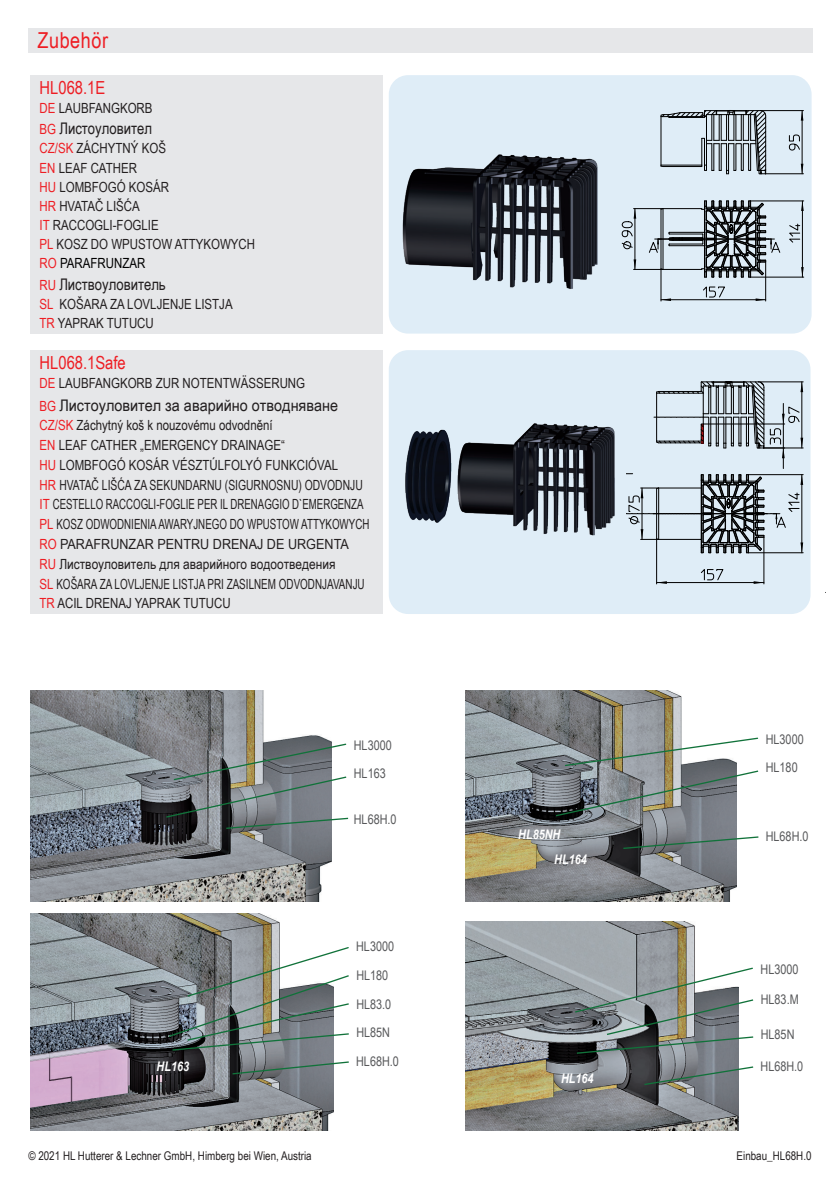
<style>
.page{position:relative;width:840px;height:1191px;background:#fff}
.page>*{position:absolute;margin:0;border:0;box-sizing:border-box;transform-origin:0 0}
._1_Bezeichnung{font:22px "Arial Narrow";letter-spacing:.025em;color:#ee1d23}
._1_Bezeichnung-2{font:18px "Arial Narrow";color:#ee1d23}
._1_Bezeichnung-3{font:16px "Arial Narrow";color:#231f20;scale:1.1 1}
._1_Bezeichnung-4{font:16px "Arial Narrow";color:#231f20}
._1_Bezeichnung-5{font:14px "Arial Narrow";color:#231f20}
._1_Bezeichnung-6{font:14px "Arial Narrow";color:#231f20;scale:.84 1}
._1_Bezeichnung-7{font:14px "Arial Narrow";color:#231f20;scale:.86 1}
._1_Bezeichnung-8{font:14px "Arial Narrow";color:#231f20;scale:.85 1}
._1_Bezeichnung-9{font:14px "Arial Narrow";color:#231f20;scale:.9 1}
._1_Bezeichnung-10{font:14px "Arial Narrow";color:#231f20;scale:1.04 1}
._1_Bezeichnung-11{font:14px "Arial Narrow";color:#231f20;scale:1.1 1}
._1_Bezeichnung-12{font:14px "Arial Narrow";color:#000}
.Einbaubeisp_Beschrei{font:13.2px "Arial Narrow";color:#57585a}
.Einbaubeisp_Beschrei-2{font:italic 700 13.2px "Arial Narrow";color:#fff}
.t1{font:12px "Arial Narrow";color:#231f20}
.s1{color:#ee1d23}
.s2{font-size:14px;color:#ee1d23}
</style>
<div class="page">
<img style="left:30px;top:690px;width:301px;height:211px">
<svg style="left:165px;top:742px;width:184px;height:87px;background:#7f8687"></svg>
<img style="left:465px;top:690px;width:270px;height:211px">
<svg style="left:621px;top:835px;width:138px;height:14px;background:#758080"></svg>
<svg style="left:554px;top:737px;width:205px;height:80px"></svg>
<img style="left:30px;top:913px;width:303px;height:217px">
<svg style="left:231px;top:1060px;width:118px;height:15px;background:#768182"></svg>
<svg style="left:167px;top:946px;width:182px;height:105px"></svg>
<img style="left:465px;top:921px;width:272px;height:209px">
<svg style="left:642px;top:1065px;width:112px;height:21px;background:#7a8283"></svg>
<svg style="left:573px;top:966px;width:181px;height:88px;background:#909797"></svg>
<div style="left:388px;top:75px;width:423px;height:258px;background:#dfedf7;border-radius:19px"></div>
<hr style="left:801px;top:111px;width:1px;height:63px;background:#000">
<hr style="left:764px;top:173px;width:39px;height:1px;background:#000">
<hr style="left:759px;top:110px;width:44px;height:1px;background:#000">
<svg style="left:800px;top:111px;width:3px;height:10px"></svg>
<svg style="left:800px;top:164px;width:3px;height:10px"></svg>
<svg style="left:788px;top:135px;width:11px;height:15px"></svg>
<svg style="left:660px;top:110px;width:105px;height:64px"></svg>
<hr style="left:801px;top:201px;width:1px;height:76px;background:#000">
<hr style="left:749px;top:201px;width:54px;height:1px;background:#000">
<hr style="left:749px;top:277px;width:54px;height:1px;background:#000">
<svg style="left:800px;top:267px;width:3px;height:10px"></svg>
<svg style="left:800px;top:201px;width:3px;height:10px"></svg>
<svg style="left:789px;top:224px;width:10px;height:18px"></svg>
<hr style="left:660px;top:299px;width:105px;height:1px;background:#000">
<hr style="left:764px;top:262px;width:1px;height:39px;background:#000">
<hr style="left:660px;top:269px;width:1px;height:32px;background:#000">
<svg style="left:660px;top:298px;width:10px;height:3px"></svg>
<svg style="left:755px;top:298px;width:10px;height:3px"></svg>
<svg style="left:703px;top:286px;width:21px;height:11px"></svg>
<svg style="left:621px;top:201px;width:158px;height:77px"></svg>
<img style="left:382px;top:143px;width:216px;height:154px">
<div style="left:30px;top:75px;width:352px;height:258px;background:#e6e7e9"></div>
<div style="left:388px;top:350px;width:422px;height:264px;background:#dfedf7;border-radius:19px"></div>
<img style="left:405px;top:423px;width:210px;height:113px">
<div style="left:30px;top:350px;width:352px;height:264px;background:#e6e7e9"></div>
<div style="left:28px;top:28px;width:784px;height:25px;background:#e6e7e9"></div>
<hr style="left:782px;top:403px;width:1px;height:65px;background:#000">
<svg style="left:653px;top:381px;width:149px;height:77px"></svg>
<hr style="left:656px;top:582px;width:107px;height:1px;background:#000">
<hr style="left:656px;top:539px;width:1px;height:45px;background:#000">
<hr style="left:763px;top:537px;width:1px;height:47px;background:#000">
<svg style="left:656px;top:581px;width:10px;height:3px"></svg>
<svg style="left:753px;top:581px;width:10px;height:3px"></svg>
<svg style="left:700px;top:569px;width:22px;height:11px"></svg>
<svg style="left:626px;top:473px;width:176px;height:80px"></svg>
<p class="_1_Bezeichnung" style="left:37px;top:24px;width:72px">Zubehör</p>
<p class="_1_Bezeichnung-2" style="left:40px;top:74px;width:67px">HL068.1E</p>
<p class="_1_Bezeichnung-5" style="left:40px;top:98px;width:114px"><span class="s1">DE</span> LAUBFANGKORB</p>
<p class="_1_Bezeichnung-4" style="left:40px;top:117px;width:114px"><span class="s2">BG</span> Листоуловител</p>
<p class="_1_Bezeichnung-5" style="left:40px;top:138px;width:128px"><span class="s1">CZ/SK</span> ZÁCHYTNÝ KOŠ</p>
<p class="_1_Bezeichnung-5" style="left:40px;top:157px;width:99px"><span class="s1">EN</span> LEAF CATHER</p>
<p class="_1_Bezeichnung-5" style="left:40px;top:176px;width:131px"><span class="s1">HU</span> LOMBFOGÓ KOSÁR</p>
<p class="_1_Bezeichnung-5" style="left:40px;top:196px;width:102px"><span class="s1">HR</span> HVATAČ LIŠĆA</p>
<p class="_1_Bezeichnung-5" style="left:40px;top:215px;width:121px"><span class="s1">IT</span> RACCOGLI-FOGLIE</p>
<p class="_1_Bezeichnung-5" style="left:40px;top:234px;width:217px"><span class="s1">PL</span> KOSZ DO WPUSTOW ATTYKOWYCH</p>
<p class="_1_Bezeichnung-12" style="left:40px;top:253px;width:107px"><span class="s1">RO</span> PARAFRUNZAR</p>
<p class="_1_Bezeichnung-4" style="left:40px;top:272px;width:128px"><span class="s2">RU</span> Листвоуловитель</p>
<p class="_1_Bezeichnung-5" style="left:40px;top:293px;width:194px"><span class="s1">SL</span> KOŠARA ZA LOVLJENJE LISTJA</p>
<p class="_1_Bezeichnung-5" style="left:40px;top:313px;width:116px"><span class="s1">TR</span> YAPRAK TUTUCU</p>
<p class="_1_Bezeichnung-2" style="left:40px;top:349px;width:88px">HL068.1Safe</p>
<p class="_1_Bezeichnung-5" style="left:40px;top:373px;width:267px"><span class="s1">DE</span> LAUBFANGKORB ZUR NOTENTWÄSSERUNG</p>
<p class="_1_Bezeichnung-3" style="left:40px;top:393px;width:273px"><span class="s2">BG</span> Листоуловител за аварийно отводняване</p>
<p class="_1_Bezeichnung-5" style="left:40px;top:415px;width:234px"><span class="s1">CZ/SK</span> Záchytný koš k nouzovému odvodnění</p>
<p class="_1_Bezeichnung-5" style="left:40px;top:435px;width:247px"><span class="s1">EN</span> LEAF CATHER „EMERGENCY DRAINAGE“</p>
<p class="_1_Bezeichnung-5" style="left:40px;top:455px;width:300px"><span class="s1">HU</span> LOMBFOGÓ KOSÁR VÉSZTÚLFOLYÓ FUNKCIÓVAL</p>
<p class="_1_Bezeichnung-9" style="left:40px;top:474px;width:360px"><span class="s1">HR</span> HVATAČ LIŠĆA ZA SEKUNDARNU (SIGURNOSNU) ODVODNJU</p>
<p class="_1_Bezeichnung-6" style="left:40px;top:494px;width:387px"><span class="s1">IT</span> CESTELLO RACCOGLI-FOGLIE PER IL DRENAGGIO D`EMERGENZA</p>
<p class="_1_Bezeichnung-8" style="left:40px;top:514px;width:389px"><span class="s1">PL</span> KOSZ ODWODNIENIA AWARYJNEGO DO WPUSTOW ATTYKOWYCH</p>
<p class="_1_Bezeichnung-11" style="left:40px;top:534px;width:282px"><span class="s1">RO</span> PARAFRUNZAR PENTRU DRENAJ DE URGENTA</p>
<p class="_1_Bezeichnung-10" style="left:40px;top:553px;width:286px"><span class="s1">RU</span> Листвоуловитель для аварийного водоотведения</p>
<p class="_1_Bezeichnung-7" style="left:40px;top:573px;width:379px"><span class="s1">SL</span> KOŠARA ZA LOVLJENJE LISTJA PRI ZASILNEM ODVODNJAVANJU</p>
<p class="_1_Bezeichnung-5" style="left:40px;top:593px;width:192px"><span class="s1">TR</span> ACIL DRENAJ YAPRAK TUTUCU</p>
<p class="Einbaubeisp_Beschrei" style="left:353px;top:736px;width:39px">HL3000</p>
<p class="Einbaubeisp_Beschrei" style="left:353px;top:764px;width:33px">HL163</p>
<p class="Einbaubeisp_Beschrei" style="left:353px;top:809px;width:44px">HL68H.0</p>
<p class="Einbaubeisp_Beschrei" style="left:356px;top:937px;width:39px">HL3000</p>
<p class="Einbaubeisp_Beschrei" style="left:356px;top:965px;width:33px">HL180</p>
<p class="Einbaubeisp_Beschrei-2" style="left:156px;top:1056px;width:34px">HL163</p>
<p class="Einbaubeisp_Beschrei" style="left:356px;top:994px;width:36px">HL83.0</p>
<p class="Einbaubeisp_Beschrei" style="left:356px;top:1023px;width:35px">HL85N</p>
<p class="Einbaubeisp_Beschrei" style="left:356px;top:1051px;width:44px">HL68H.0</p>
<p class="Einbaubeisp_Beschrei-2" style="left:518px;top:824px;width:44px">HL85NH</p>
<p class="Einbaubeisp_Beschrei-2" style="left:554px;top:849px;width:34px">HL164</p>
<p class="Einbaubeisp_Beschrei-2" style="left:560px;top:1068px;width:34px">HL164</p>
<p class="Einbaubeisp_Beschrei" style="left:765px;top:730px;width:39px">HL3000</p>
<p class="Einbaubeisp_Beschrei" style="left:765px;top:758px;width:33px">HL180</p>
<p class="Einbaubeisp_Beschrei" style="left:765px;top:827px;width:44px">HL68H.0</p>
<p class="Einbaubeisp_Beschrei" style="left:760px;top:960px;width:39px">HL3000</p>
<p class="Einbaubeisp_Beschrei" style="left:760px;top:989px;width:39px">HL83.M</p>
<p class="Einbaubeisp_Beschrei" style="left:760px;top:1024px;width:35px">HL85N</p>
<p class="Einbaubeisp_Beschrei" style="left:760px;top:1057px;width:44px">HL68H.0</p>
<p class="t1" style="left:28px;top:1147px;width:285px">© 2021 HL Hutterer &amp; Lechner GmbH, Himberg bei Wien, Austria</p>
<p class="t1" style="left:736px;top:1147px;width:76px">Einbau_HL68H.0</p>
</div>
